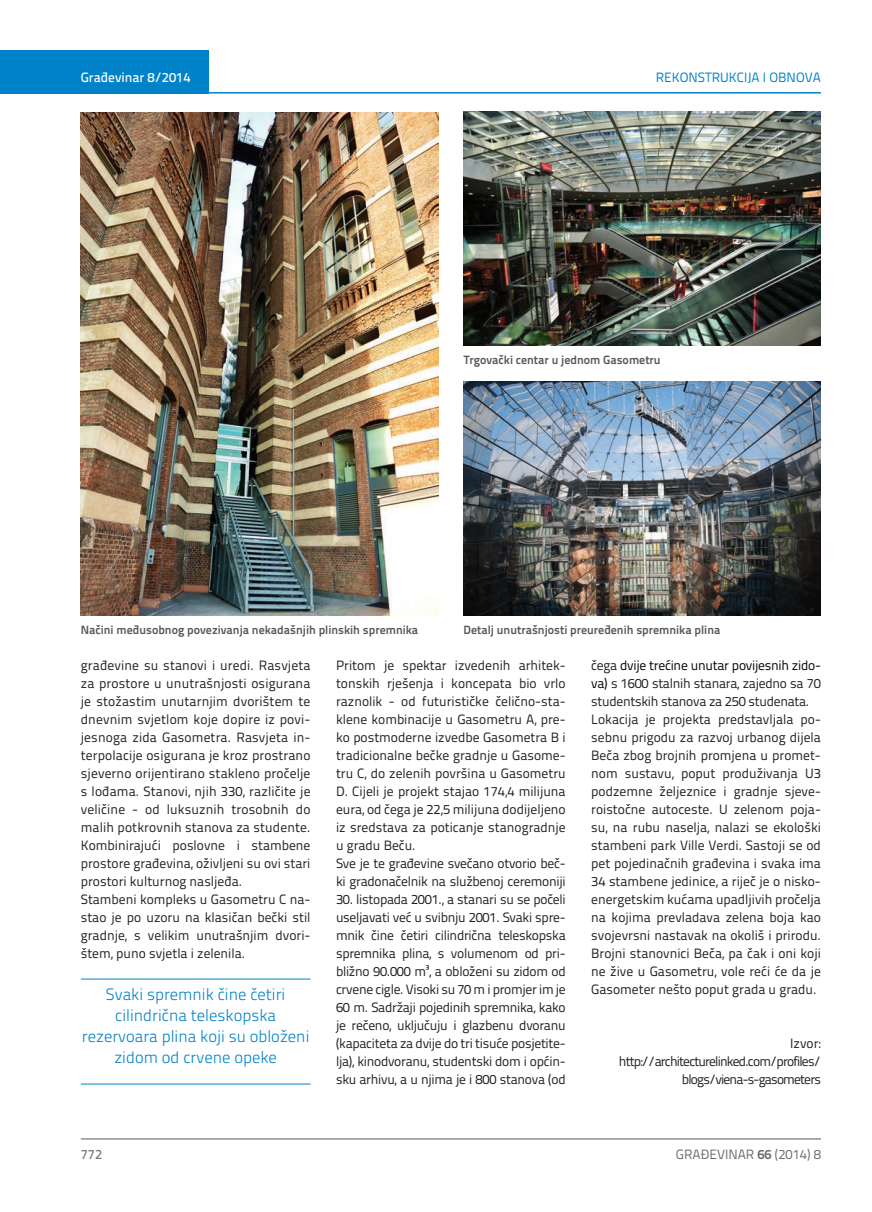
<style>
.page{position:relative;width:872px;height:1212px;background:#fff}
.page>*{position:absolute;margin:0;border:0;box-sizing:border-box;transform-origin:0 0}
.t1{font:300 16.5px/21px "Titillium Text 22 L";color:#0082c8;text-align:center}
.t2{font:13.5px/18px "Titillium Text 22 L";color:#231f20}
.t3{font:13.5px/18px "Titillium Text 22 L";letter-spacing:-.06em;color:#231f20;text-align:right}
.t4{font:13.5px "Titillium Text 22 L";color:#0082c8}
.t5{font:13.5px "Titillium Text 22 L";color:#6c6d70}
.t6{font:500 13.5px "Titillium Text 22 L";color:#fff}
.t7{font:500 13.5px "Titillium Text 22 L";color:#787a7d}
.t8{font:700 12px "Titillium Text 22 L";color:#57585a}
.s1{color:#040503}
.s2{font-weight:700}
</style>
<div class="page">
<hr style="left:81px;top:1139px;width:740px;height:1px;background:#57585a">
<div style="left:0;top:50px;width:208px;height:44px;background:#0082c8"></div>
<hr style="left:0;top:92px;width:821px;height:2px;background:#0082c8">
<hr style="left:81px;top:979px;width:229px;height:1px;background:#0082c8">
<hr style="left:81px;top:1084px;width:229px;height:1px;background:#0082c8">
<img style="left:81px;top:113px;width:357px;height:503px">
<img style="left:463px;top:112px;width:358px;height:234px">
<img style="left:463px;top:382px;width:358px;height:234px">
<p class="t6" style="left:81px;top:67px;width:111px">Građevinar 8/2014</p>
<p class="t4" style="left:655px;top:68px;width:167px">REKONSTRUKCIJA I OBNOVA</p>
<p class="t8" style="left:464px;top:350px;width:198px">Trgovački centar u jednom Gasometru</p>
<p class="t8" style="left:81px;top:620px;width:339px">Načini međusobnog povezivanja nekadašnjih plinskih spremnika</p>
<p class="t8" style="left:463px;top:620px;width:258px">Detalj unutrašnjosti preuređenih spremnika plina</p>
<p class="t2" style="left:81px;top:655px;width:231px">građevine su stanovi i uredi. Rasvjeta za prostore u unutrašnjosti osigurana je stožastim unutarnjim dvorištem te dnevnim svjetlom koje dopire iz povi&shy;jesnoga zida Gasometra. Rasvjeta in&shy;terpolacije osigurana je kroz prostrano sjeverno orijentirano stakleno pročelje s lođama. Stanovi, njih 330, različite je veličine - od luksuznih trosobnih do malih potkrovnih stanova za studente.<br>Kombinirajući poslovne i stambene prostore građevina, oživljeni su ovi stari prostori kulturnog nasljeđa.<br>Stambeni kompleks u Gasometru C na&shy;stao je po uzoru na klasičan bečki stil gradnje, s velikim unutrašnjim dvori&shy;štem, puno svjetla i zelenila.</p>
<p class="t1" style="left:82px;top:983px;width:229px">Svaki spremnik čine četiri cilindrična teleskopska rezervoara plina koji su obloženi zidom od crvene opeke</p>
<p class="t2" style="left:336px;top:655px;width:231px">Pritom je spektar izvedenih arhitek&shy;tonskih rješenja i koncepata bio vrlo raznolik - od futurističke čelično-sta&shy;klene kombinacije u Gasometru A, pre&shy;ko postmoderne izvedbe Gasometra B i tradicionalne bečke gradnje u Gasome&shy;tru C, do zelenih površina u Gasometru D. Cijeli je projekt stajao 174,4 milijuna eura, od čega je 22,5 milijuna dodijeljeno iz sredstava za poticanje stanogradnje u gradu Beču.<br>Sve je te građevine svečano otvorio beč&shy;ki gradonačelnik na službenoj ceremoniji</p>
<p class="t2" style="left:336px;top:890px;width:231px;text-align:justify">30. listopada 2001., a stanari su se počeli useljavati već u svibnju 2001. Svaki spre&shy;mnik čine četiri cilindrična teleskopska spremnika plina, s volumenom od pri&shy;bližno 90.000 m³, a obloženi su zidom od crvene cigle. Visoki su 70 m i promjer im je 60 m. Sadržaji pojedinih spremnika, kako je rečeno, uključuju i glazbenu dvoranu (kapaciteta za dvije do tri tisuće posjetite&shy;lja), kinodvoranu, studentski dom i općin&shy;sku arhivu, a u njima je i 800 stanova (od</p>
<p class="t2" style="left:591px;top:655px;width:231px">čega <span class="s1">dvije trećine unutar povijesnih zido&shy;va)</span> s 1600 stalnih stanara, zajedno sa 70 studentskih stanova za 250 studenata.<br>Lokacija je projekta predstavljala po&shy;sebnu prigodu za razvoj urbanog dijela Beča zbog brojnih promjena u promet&shy;nom sustavu, poput produživanja U3 podzemne željeznice i gradnje sjeve&shy;roistočne autoceste. U zelenom poja&shy;su, na rubu naselja, nalazi se ekološki stambeni park Ville Verdi. Sastoji se od pet pojedinačnih građevina i svaka ima 34 stambene jedinice, a riječ je o nisko&shy;energetskim kućama upadljivih pročelja na kojima prevladava zelena boja kao svojevrsni nastavak na okoliš i prirodu.<br>Brojni stanovnici Beča, pa čak i oni koji ne žive u Gasometru, vole reći će da je Gasometer nešto poput grada u gradu.</p>
<p class="t3" style="left:619px;top:1034px;width:203px">Izvor: http://architecturelinked.com/profiles/ blogs/viena-s-gasometers</p>
<p class="t7" style="left:81px;top:1144px;width:23px">772</p>
<p class="t5" style="left:676px;top:1144px;width:146px">GRAĐEVINAR <span class="s2">66</span> (2014) 8</p>
</div>
